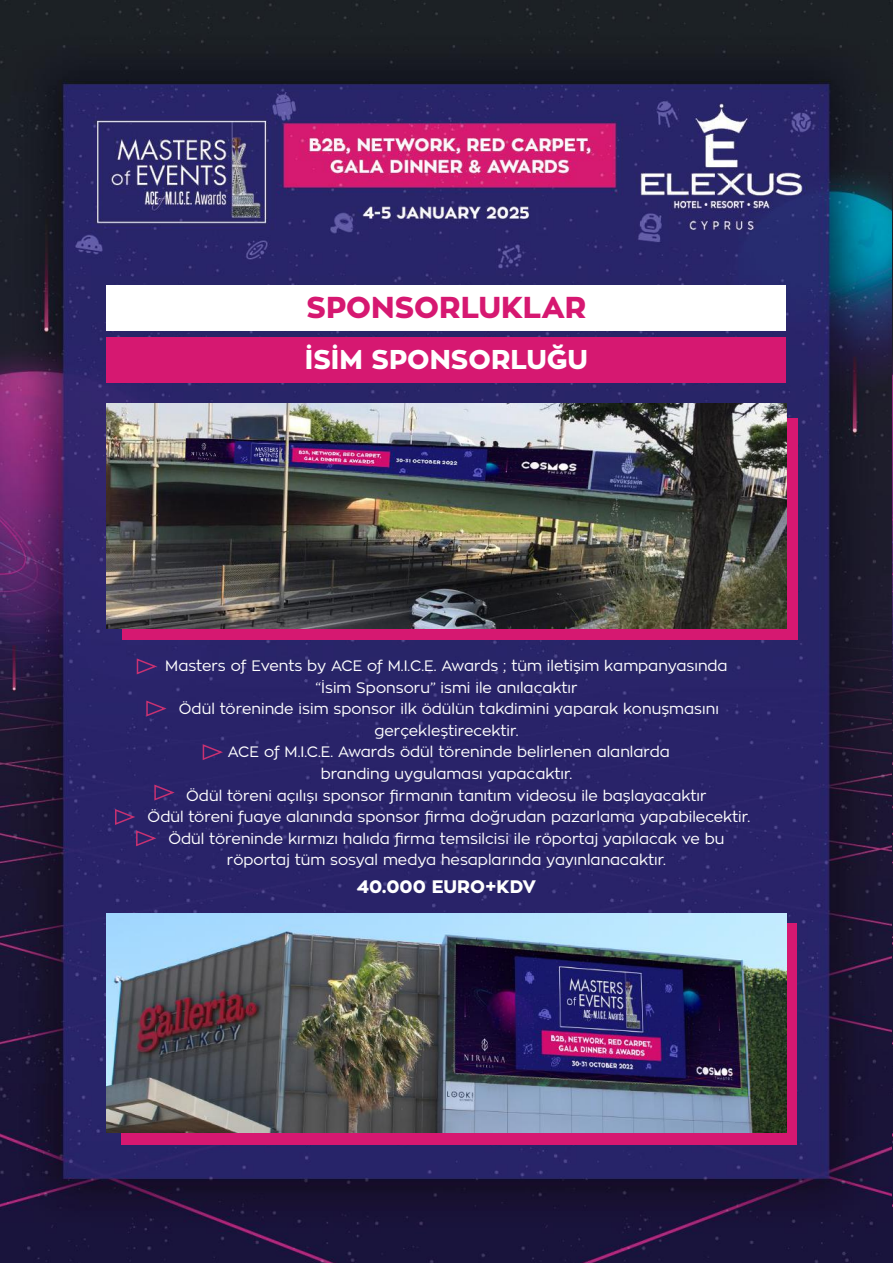
<style>
.page{position:relative;width:893px;height:1263px;background:#fff}
.page>*{position:absolute;margin:0;border:0;box-sizing:border-box;transform-origin:0 0}
.t1{font:800 30px "Zona Pro";color:#d61871}
.t2{font:800 27px "Zona Pro";color:#fff}
.t3{font:800 18px "Zona Pro";color:#fff}
.t4{font:15px/21.6px "Zona Pro";color:#fff;text-align:center}
</style>
<div class="page">
<img style="left:0;top:0;width:893px;height:1263px">
<div style="left:107px;top:285px;width:679px;height:46px;background:#fff"></div>
<div style="left:107px;top:337px;width:679px;height:46px;background:#d61871"></div>
<div style="left:122px;top:418px;width:676px;height:221px;background:#d61871"></div>
<div style="left:121px;top:923px;width:675px;height:221px;background:#d61871"></div>
<img style="left:107px;top:403px;width:679px;height:225px">
<img style="left:107px;top:913px;width:679px;height:219px">
<svg style="left:136px;top:657px;width:21px;height:18px"></svg>
<svg style="left:146px;top:699px;width:20px;height:19px"></svg>
<svg style="left:202px;top:743px;width:21px;height:18px"></svg>
<svg style="left:154px;top:783px;width:21px;height:19px"></svg>
<svg style="left:114px;top:808px;width:42px;height:39px;background:#38246a"></svg>
<h1 class="t1" style="left:307px;top:288px;width:281px">SPONSORLUKLAR</h1>
<h2 class="t2" style="left:305px;top:342px;width:285px">İSİM SPONSORLUĞU</h2>
<p class="t4" style="left:148px;top:655px;width:604px">Masters of Events by ACE of M.I.C.E. Awards ; tüm iletişim kampanyasında<br>“İsim Sponsoru” ismi ile anılacaktır<br>Ödül töreninde isim sponsor ilk ödülün takdimini yaparak konuşmasını gerçekleştirecektir.<br>ACE of M.I.C.E. Awards ödül töreninde belirlenen alanlarda<br>branding uygulaması yapacaktır.<br>Ödül töreni açılışı sponsor firmanın tanıtım videosu ile başlayacaktır<br>Ödül töreni fuaye alanında sponsor firma doğrudan pazarlama yapabilecektir.<br>Ödül töreninde kırmızı halıda firma temsilcisi ile röportaj yapılacak ve bu röportaj tüm sosyal medya hesaplarında yayınlanacaktır.</p>
<p class="t3" style="left:357px;top:875px;width:181px">40.000 EURO+KDV</p>
</div>
